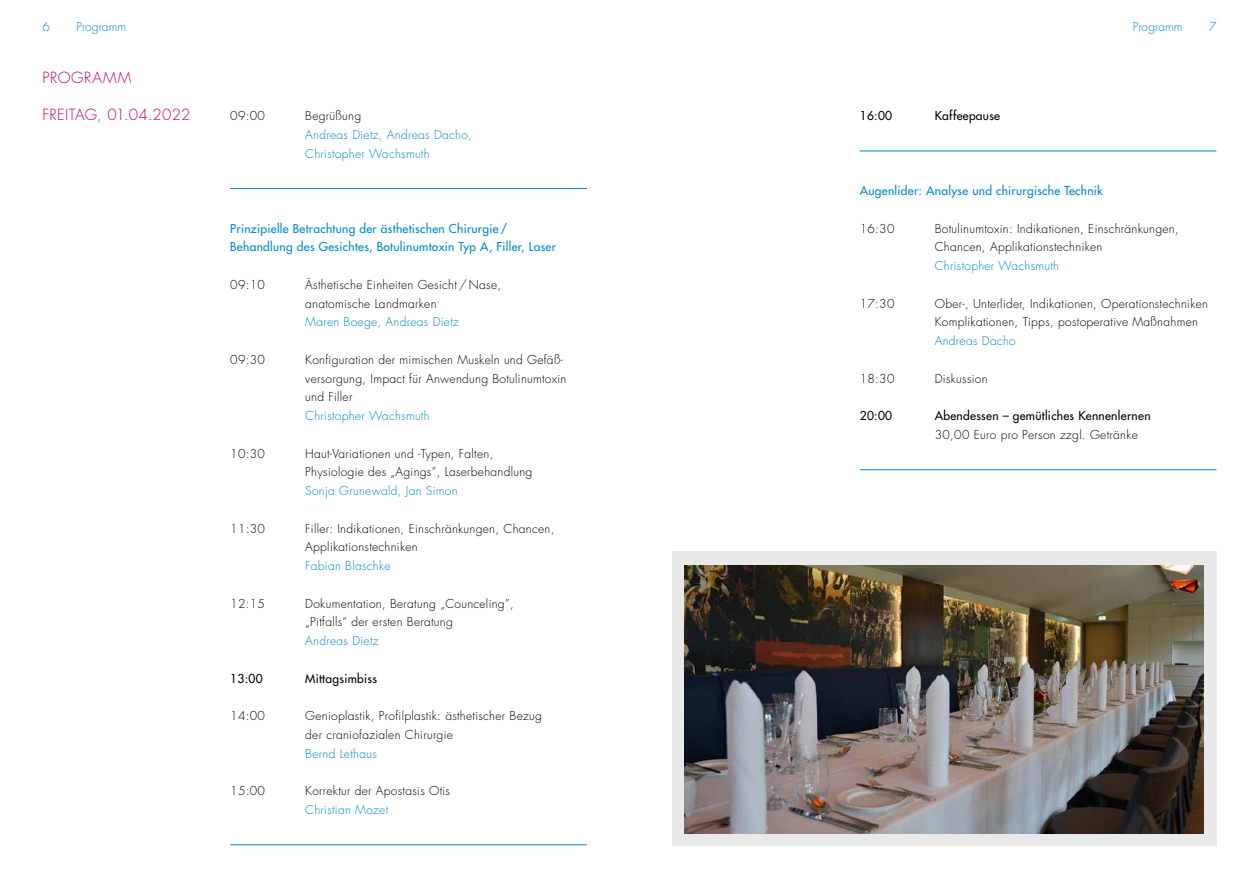
<style>
.page{position:relative;width:1259px;height:893px;background:#fff}
.page>*{position:absolute;margin:0;border:0;box-sizing:border-box;transform-origin:0 0}
.t1{font:300 15px "Futura Std";letter-spacing:.025em;color:#c80064}
.t2{font:300 15px "Futura Std";letter-spacing:.05em;color:#c80064}
.t3{font:300 12px/18.8px "Futura Std";letter-spacing:.025em;color:#000}
.t4{font:300 12px/18.8px "Futura Std";letter-spacing:.025em;color:#008acb}
.t5{font:500 12px/18.8px "Futura Std";letter-spacing:.025em;color:#008acb}
.t6{font:500 12px "Futura Std";letter-spacing:.025em;color:#000}
.t7{font:300 12px "Futura Std";color:#008acb}
</style>
<div class="page">
<hr style="left:859px;top:151px;width:357px;height:1px;background:#008acb">
<hr style="left:859px;top:469px;width:357px;height:1px;background:#008acb">
<hr style="left:230px;top:188px;width:357px;height:1px;background:#008acb">
<hr style="left:230px;top:844px;width:357px;height:1px;background:#008acb">
<div style="left:672px;top:551px;width:544px;height:295px;background:#e9e9e9"></div>
<img style="left:684px;top:566px;width:519px;height:268px">
<p class="t4" style="left:43px;top:17px;width:9px">6</p>
<p class="t4" style="left:1209px;top:17px;width:9px">7</p>
<p class="t7" style="left:77px;top:19px;width:51px">Programm</p>
<p class="t7" style="left:1133px;top:19px;width:51px">Programm</p>
<p class="t2" style="left:43px;top:68px;width:90px">PROGRAMM</p>
<p class="t1" style="left:43px;top:105px;width:149px">FREITAG, 01.04.2022</p>
<p class="t3" style="left:230px;top:107px;width:36px">09:00</p>
<p class="t3" style="left:305px;top:107px;width:57px">Begrüßung</p>
<p class="t4" style="left:305px;top:125px;width:168px">Andreas Dietz, Andreas Dacho,<br>Christopher Wachsmuth</p>
<p class="t5" style="left:230px;top:219px;width:327px">Prinzipielle Betrachtung der ästhetischen Chirurgie /<br>Behandlung des Gesichtes, Botulinumtoxin Typ A, Filler, Laser</p>
<p class="t3" style="left:230px;top:275px;width:36px">09:10</p>
<p class="t3" style="left:305px;top:275px;width:197px">Ästhetische Einheiten Gesicht / Nase, anatomische Landmarken</p>
<p class="t4" style="left:305px;top:313px;width:155px">Maren Boege, Andreas Dietz</p>
<p class="t3" style="left:230px;top:350px;width:36px">09:30</p>
<p class="t3" style="left:305px;top:350px;width:263px">Konfiguration der mimischen Muskeln und Gefäß&shy;versorgung, Impact für Anwendung Botulinumtoxin und Filler</p>
<p class="t4" style="left:305px;top:407px;width:126px">Christopher Wachsmuth</p>
<p class="t3" style="left:230px;top:444px;width:36px">10:30</p>
<p class="t3" style="left:305px;top:444px;width:229px">Haut-Variationen und -Typen, Falten,<br>Physiologie des „Agings”, Laserbehandlung</p>
<p class="t4" style="left:305px;top:482px;width:154px">Sonja Grunewald, Jan Simon</p>
<p class="t3" style="left:230px;top:519px;width:36px">11:30</p>
<p class="t3" style="left:305px;top:519px;width:251px">Filler: Indikationen, Einschränkungen, Chancen,<br>Applikationstechniken</p>
<p class="t4" style="left:305px;top:557px;width:87px">Fabian Blaschke</p>
<p class="t3" style="left:230px;top:594px;width:36px">12:15</p>
<p class="t3" style="left:305px;top:594px;width:210px">Dokumentation, Beratung „Counceling”, „Pitfalls“ der ersten Beratung</p>
<p class="t4" style="left:305px;top:632px;width:75px">Andreas Dietz</p>
<p class="t6" style="left:230px;top:671px;width:34px">13:00</p>
<p class="t6" style="left:305px;top:671px;width:73px">Mittagsimbiss</p>
<p class="t3" style="left:230px;top:707px;width:36px">14:00</p>
<p class="t3" style="left:305px;top:707px;width:238px">Genioplastik, Profilplastik: ästhetischer Bezug der craniofazialen Chirurgie</p>
<p class="t4" style="left:305px;top:744px;width:73px">Bernd Lethaus</p>
<p class="t3" style="left:230px;top:782px;width:36px">15:00</p>
<p class="t3" style="left:305px;top:782px;width:146px">Korrektur der Apostasis Otis</p>
<p class="t4" style="left:305px;top:800px;width:84px">Christian Mozet</p>
<p class="t6" style="left:859px;top:108px;width:34px">16:00</p>
<p class="t6" style="left:934px;top:108px;width:67px">Kaffeepause</p>
<p class="t5" style="left:859px;top:181px;width:244px">Augenlider: Analyse und chirurgische Technik</p>
<p class="t3" style="left:859px;top:219px;width:36px">16:30</p>
<p class="t3" style="left:934px;top:219px;width:245px">Botulinumtoxin: Indikationen, Einschränkungen,<br>Chancen, Applikationstechniken</p>
<p class="t4" style="left:934px;top:257px;width:126px">Christopher Wachsmuth</p>
<p class="t3" style="left:859px;top:294px;width:36px">17:30</p>
<p class="t3" style="left:934px;top:294px;width:275px">Ober-, Unterlider, Indikationen, Operationstechniken<br>Komplikationen, Tipps, postoperative Maßnahmen</p>
<p class="t4" style="left:934px;top:332px;width:82px">Andreas Dacho</p>
<p class="t3" style="left:859px;top:369px;width:36px">18:30</p>
<p class="t3" style="left:934px;top:369px;width:54px">Diskussion</p>
<p class="t6" style="left:859px;top:408px;width:34px">20:00</p>
<p class="t6" style="left:934px;top:408px;width:217px">Abendessen – gemütliches Kennenlernen</p>
<p class="t3" style="left:934px;top:425px;width:205px">30,00 Euro pro Person zzgl. Getränke</p>
</div>
